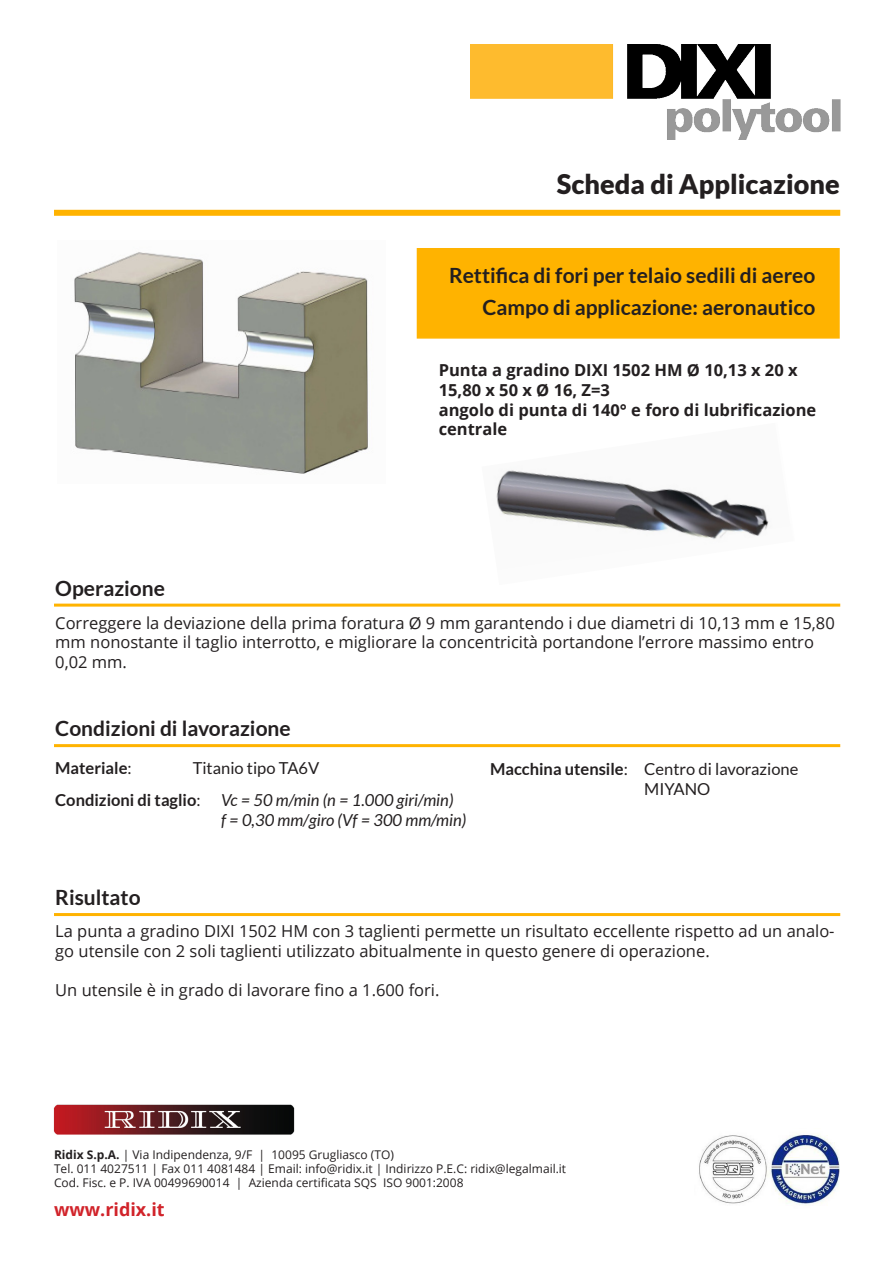
<style>
.page{position:relative;width:893px;height:1263px;background:#fff}
.page>*{position:absolute;margin:0;border:0;box-sizing:border-box;transform-origin:0 0}
.t1{font:900 27px "Lato";color:#231f20}
.t2{font:700 21px "Lato";color:#231f20}
.t3{font:700 18px "Open Sans";color:#d1232a}
.t4{font:16.5px/19.8px "Open Sans";color:#231f20}
.t5{font:700 16.5px/19.8px "Open Sans";color:#231f20}
.t6{font:italic 16.5px "Lato";color:#231f20}
.t7{font:700 16.5px "Lato";color:#231f20}
.t8{font:16.5px/19.8px "Lato";color:#231f20}
.t9{font:12px "Open Sans";color:#231f20}
.s1{font-weight:400}
.s2{font-weight:700}
</style>
<div class="page">
<div style="left:417px;top:248px;width:423px;height:91px;background:#ffb300;border:2px solid #ffb300"></div>
<img style="left:470px;top:44px;width:370px;height:96px">
<img style="left:699px;top:1135px;width:140px;height:71px">
<div style="left:54px;top:210px;width:786px;height:6px;background:#ffb300"></div>
<hr style="left:54px;top:744px;width:786px;height:3px;background:#ffb300">
<hr style="left:54px;top:913px;width:786px;height:3px;background:#ffb300">
<hr style="left:54px;top:604px;width:786px;height:3px;background:#ffb300">
<img style="left:53px;top:1104px;width:242px;height:31px">
<img style="left:74px;top:252px;width:294px;height:222px">
<img style="left:496px;top:470px;width:273px;height:70px">
<p class="t1" style="left:557px;top:168px;width:284px">Scheda di Applicazione</p>
<p class="t2" style="left:449px;top:264px;width:368px">Rettifica di fori per telaio sedili di aereo</p>
<p class="t2" style="left:482px;top:296px;width:334px">Campo di applicazione: aeronautico</p>
<p class="t2" style="left:55px;top:576px;width:111px">Operazione</p>
<p class="t5" style="left:439px;top:360px;width:360px">Punta a gradino DIXI 1502 HM Ø 10,13 x 20 x<br>15,80 x 50 x Ø 16, Z=3</p>
<p class="t5" style="left:439px;top:399px;width:379px">angolo di punta di 140° e foro di lubrificazione centrale</p>
<p class="t4" style="left:55px;top:612px;width:781px">Correggere la deviazione della prima foratura Ø 9 mm garantendo i due diametri di 10,13 mm e 15,80 mm nonostante il taglio interrotto, e migliorare la concentricità portandone l’errore massimo entro<br>0,02 mm.</p>
<p class="t2" style="left:55px;top:716px;width:237px">Condizioni di lavorazione</p>
<p class="t7" style="left:55px;top:759px;width:78px">Materiale<span class="s1">:</span></p>
<p class="t8" style="left:193px;top:758px;width:128px">Titanio tipo TA6V</p>
<p class="t8" style="left:644px;top:759px;width:156px">Centro di lavorazione<br>MIYANO</p>
<p class="t6" style="left:221px;top:791px;width:234px">Vc = 50 m/min (n = 1.000 giri/min)</p>
<p class="t6" style="left:221px;top:811px;width:247px">f = 0,30 mm/giro (Vf = 300 mm/min)</p>
<p class="t7" style="left:490px;top:759px;width:139px">Macchina utensile<span class="s1">:</span></p>
<p class="t7" style="left:55px;top:791px;width:147px">Condizioni di taglio<span class="s1">:</span></p>
<p class="t2" style="left:55px;top:885px;width:87px">Risultato</p>
<p class="t4" style="left:55px;top:921px;width:781px">La punta a gradino DIXI 1502 HM con 3 taglienti permette un risultato eccellente rispetto ad un analo&shy;go utensile con 2 soli taglienti utilizzato abitualmente in questo genere di operazione.</p>
<p class="t4" style="left:55px;top:980px;width:386px">Un utensile è in grado di lavorare fino a 1.600 fori.</p>
<p class="t9" style="left:54px;top:1146px;width:342px"><span class="s2">Ridix S.p.A.</span> | Via Indipendenza, 9/F | 10095 Grugliasco (TO)</p>
<p class="t9" style="left:54px;top:1160px;width:514px">Tel. 011 4027511 | Fax 011 4081484 | Email: info@ridix.it | Indirizzo P.E.C: ridix@legalmail.it</p>
<p class="t9" style="left:54px;top:1175px;width:411px">Cod. Fisc. e P. IVA 00499690014 | Azienda certificata SQS ISO 9001:2008</p>
<p class="t3" style="left:54px;top:1197px;width:112px">www.ridix.it</p>
</div>
